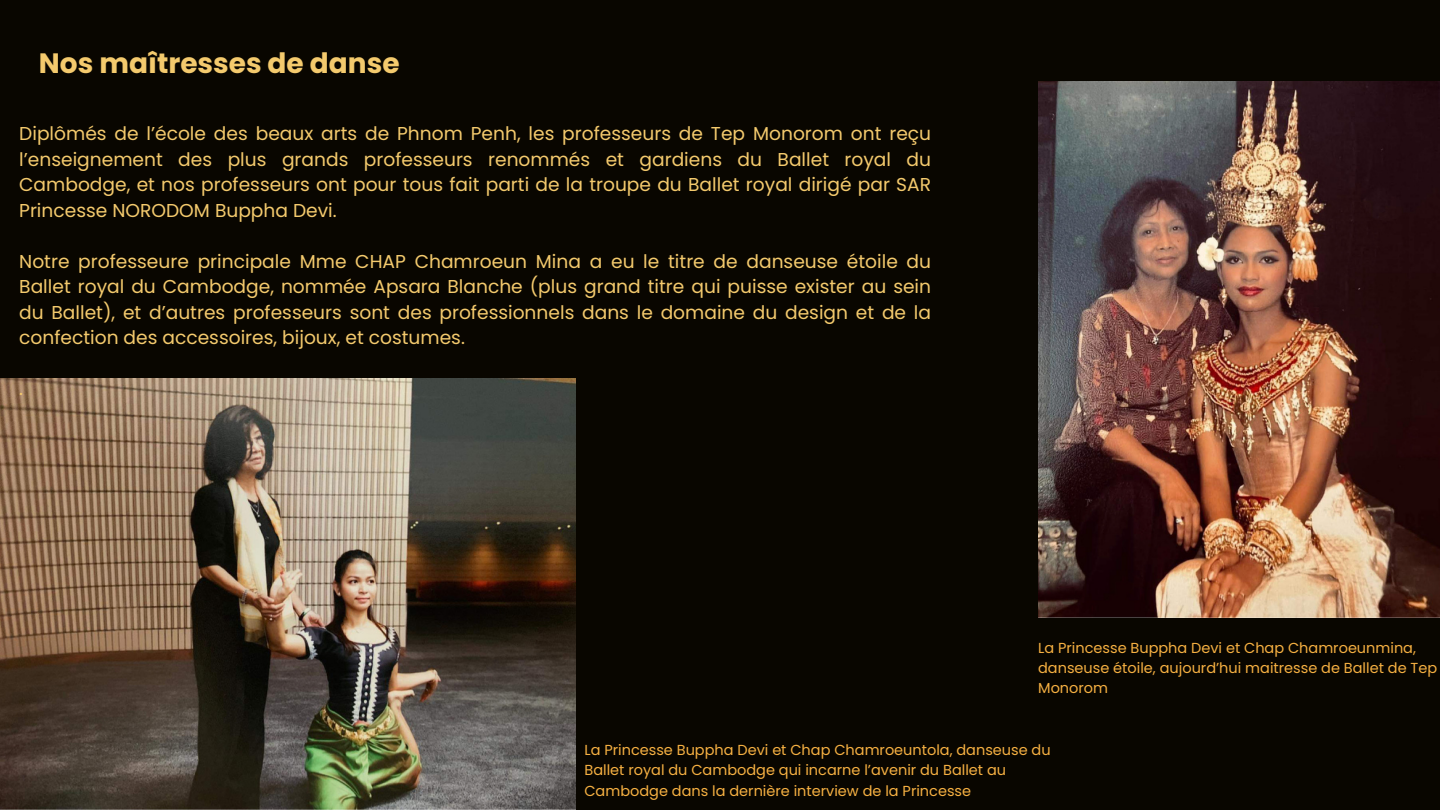
<style>
.page{position:relative;width:1440px;height:810px;background:#090600}
.page>*{position:absolute;margin:0;border:0;box-sizing:border-box;transform-origin:0 0}
.t1{font:700 28px "Poppins";color:#f4ca6d}
.t2{font:18.6px/25.5px "Poppins";color:#f4ca6d;text-align:justify}
.t3{font:14.5px/20.2px "Poppins";color:#f6b042}
</style>
<div class="page">
<img style="left:1038px;top:81px;width:402px;height:537px">
<img style="left:0;top:379px;width:575px;height:431px">
<p class="t1" style="left:39px;top:44px;width:362px">Nos maîtresses de danse</p>
<h2 class="t2" style="left:19px;top:121px;width:913px">Diplômés de l’école des beaux arts de Phnom Penh, les professeurs de Tep Monorom ont reçu l’enseignement des plus grands professeurs renommés et gardiens du Ballet royal du Cambodge, et nos professeurs ont pour tous fait parti de la troupe du Ballet royal dirigé par SAR Princesse NORODOM Buppha Devi.</h2>
<h2 class="t2" style="left:19px;top:248px;width:913px">Notre professeure principale Mme CHAP Chamroeun Mina a eu le titre de danseuse étoile du Ballet royal du Cambodge, nommée Apsara Blanche (plus grand titre qui puisse exister au sein du Ballet), et d’autres professeurs sont des professionnels dans le domaine du design et de la confection des accessoires, bijoux, et costumes.</h2>
<h2 class="t2" style="left:19px;top:376px;width:5px">.</h2>
<p class="t3" style="left:1038px;top:637px;width:400px">La Princesse Buppha Devi et Chap Chamroeunmina, danseuse étoile, aujourd’hui maitresse de Ballet de Tep<br>Monorom</p>
<p class="t3" style="left:584px;top:740px;width:468px">La Princesse Buppha Devi et Chap Chamroeuntola, danseuse du<br>Ballet royal du Cambodge qui incarne l’avenir du Ballet au<br>Cambodge dans la dernière interview de la Princesse</p>
</div>
